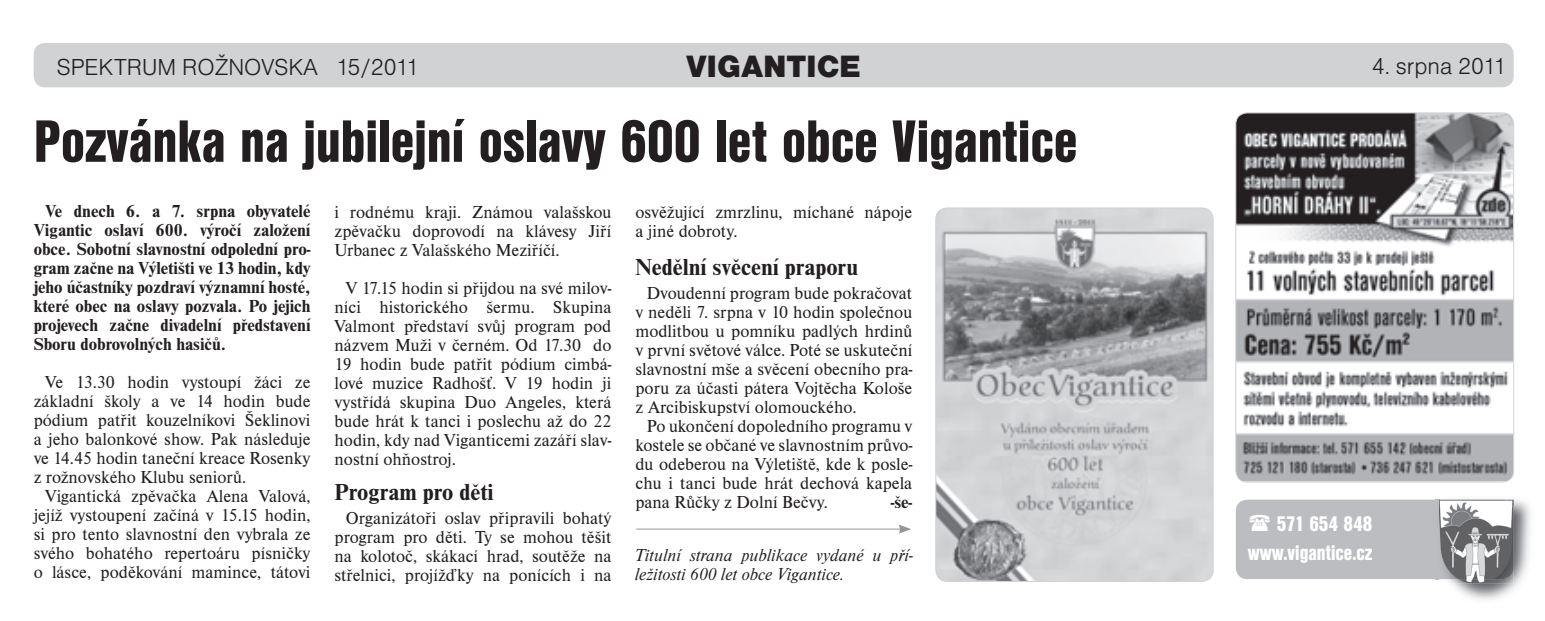
<style>
.page{position:relative;width:1545px;height:621px;background:#fff}
.page>*{position:absolute;margin:0;border:0;box-sizing:border-box;transform-origin:0 0}
.t1{font:62px "Nimbus San DEE Blac Cond";color:#231f20}
.t2{font:32px "Nimbus San DEE Blac";color:#231f20}
.t3{font:700 24px "Nimbus Rom DEE";color:#231f20}
.t4{font:24px "Nimbus San DEE Ligh";color:#231f20}
.t5{font:22px/29px "Nimbus San DEE Blac Cond";color:#fff;text-align:right}
.t6{font:18px/19px "Nimbus Rom DEE";color:#231f20;text-align:justify}
.t7{font:700 18px/19px "Nimbus Rom DEE";color:#231f20;text-align:justify}
.t8{font:italic 18px/19px "Nimbus Rom DEE";color:#231f20}
</style>
<div class="page">
<div style="left:34px;top:43px;width:1479px;height:44px;background:#d1d2d4;border-radius:11px"></div>
<div style="left:1236px;top:499px;width:277px;height:80px;background:#bcbdc0;border-radius:11px"></div>
<img style="left:1435px;top:499px;width:95px;height:101px">
<img style="left:1435px;top:499px;width:4px;height:80px">
<img style="left:1439px;top:499px;width:74px;height:84px">
<img style="left:1237px;top:114px;width:276px;height:367px">
<div style="left:1235px;top:112px;width:279px;height:370px;border:1px solid #d1d2d4;border-radius:11px"></div>
<img style="left:936px;top:208px;width:277px;height:373px">
<div style="left:935px;top:207px;width:278px;height:374px;border:1px solid #d1d2d4;border-radius:11px"></div>
<hr style="left:636px;top:528px;width:266px;height:1px;background:#939598">
<svg style="left:898px;top:524px;width:13px;height:9px"></svg>
<h3 class="t4" style="left:57px;top:54px;width:364px">SPEKTRUM ROŽNOVSKA 15/2011</h3>
<h3 class="t4" style="left:1372px;top:53px;width:136px">4. srpna 2011</h3>
<h2 class="t2" style="left:686px;top:48px;width:176px">VIGANTICE</h2>
<h1 class="t1" style="left:34px;top:106px;width:1045px">Pozvánka na jubilejní oslavy 600 let obce Vigantice</h1>
<p class="t7" style="left:34px;top:202px;width:278px;text-indent:11px">Ve dnech 6. a 7. srpna obyvatelé Vigantic oslaví 600. výročí založení obce. Sobotní slavnostní odpolední pro&shy;gram začne na Výletišti ve 13 hodin, kdy jeho účastníky pozdraví významní hosté, které obec na oslavy pozvala. Po jejich projevech začne divadelní představení Sboru dobrovolných hasičů.</p>
<p class="t6" style="left:34px;top:372px;width:278px;text-indent:11px">Ve 13.30 hodin vystoupí žáci ze základní školy a ve 14 hodin bude pódium patřit kouzelníkovi Šeklinovi a jeho balonkové show. Pak následuje ve 14.45 hodin taneční kreace Rosenky z rožnovského Klubu seniorů.</p>
<p class="t6" style="left:34px;top:487px;width:278px;text-indent:11px">Vigantická zpěvačka Alena Valová, jejíž vystoupení začíná v 15.15 hodin, si pro tento slavnostní den vybrala ze svého bohatého repertoáru písničky o lásce, poděkování mamince, tátovi</p>
<p class="t6" style="left:334px;top:202px;width:278px">i rodnému kraji. Známou valašskou zpěvačku doprovodí na klávesy Jiří Urbanec z Valašského Meziříčí.</p>
<p class="t6" style="left:334px;top:278px;width:278px;text-indent:11px">V 17.15 hodin si přijdou na své milov&shy;níci historického šermu. Skupina Valmont představí svůj program pod názvem Muži v černém. Od 17.30 do 19 hodin bude patřit pódium cimbá&shy;lové muzice Radhošť. V 19 hodin ji vystřídá skupina Duo Angeles, která bude hrát k tanci i poslechu až do 22 hodin, kdy nad Viganticemi zazáří slav&shy;nostní ohňostroj.</p>
<h3 class="t3" style="left:334px;top:478px;width:160px">Program pro děti</h3>
<p class="t6" style="left:334px;top:508px;width:278px;text-indent:11px">Organizátoři oslav připravili bohatý program pro děti. Ty se mohou těšit na kolotoč, skákací hrad, soutěže na střelnici, projížďky na ponících i na</p>
<p class="t6" style="left:635px;top:202px;width:278px">osvěžující zmrzlinu, míchané nápoje a jiné dobroty.</p>
<h3 class="t3" style="left:635px;top:253px;width:224px">Nedělní svěcení praporu</h3>
<p class="t6" style="left:635px;top:283px;width:278px;text-indent:11px">Dvoudenní program bude pokračovat v neděli 7. srpna v 10 hodin společnou modlitbou u pomníku padlých hrdinů v první světové válce. Poté se uskuteční slavnostní mše a svěcení obecního pra&shy;poru za účasti pátera Vojtěcha Kološe z Arcibiskupství olomouckého.</p>
<p class="t6" style="left:635px;top:416px;width:278px;text-indent:11px">Po ukončení dopoledního programu v kostele se občané ve slavnostním průvo&shy;du odeberou na Výletiště, kde k posle&shy;chu i tanci bude hrát dechová kapela pana Růčky z Dolní Bečvy.</p>
<p class="t7" style="left:891px;top:493px;width:23px">-še-</p>
<p class="t8" style="left:635px;top:546px;width:280px">Titulní strana publikace vydané u pří&shy;ležitosti 600 let obce Vigantice.</p>
<p class="t5" style="left:1248px;top:509px;width:126px">571 654 848 www.vigantice.cz</p>
</div>
